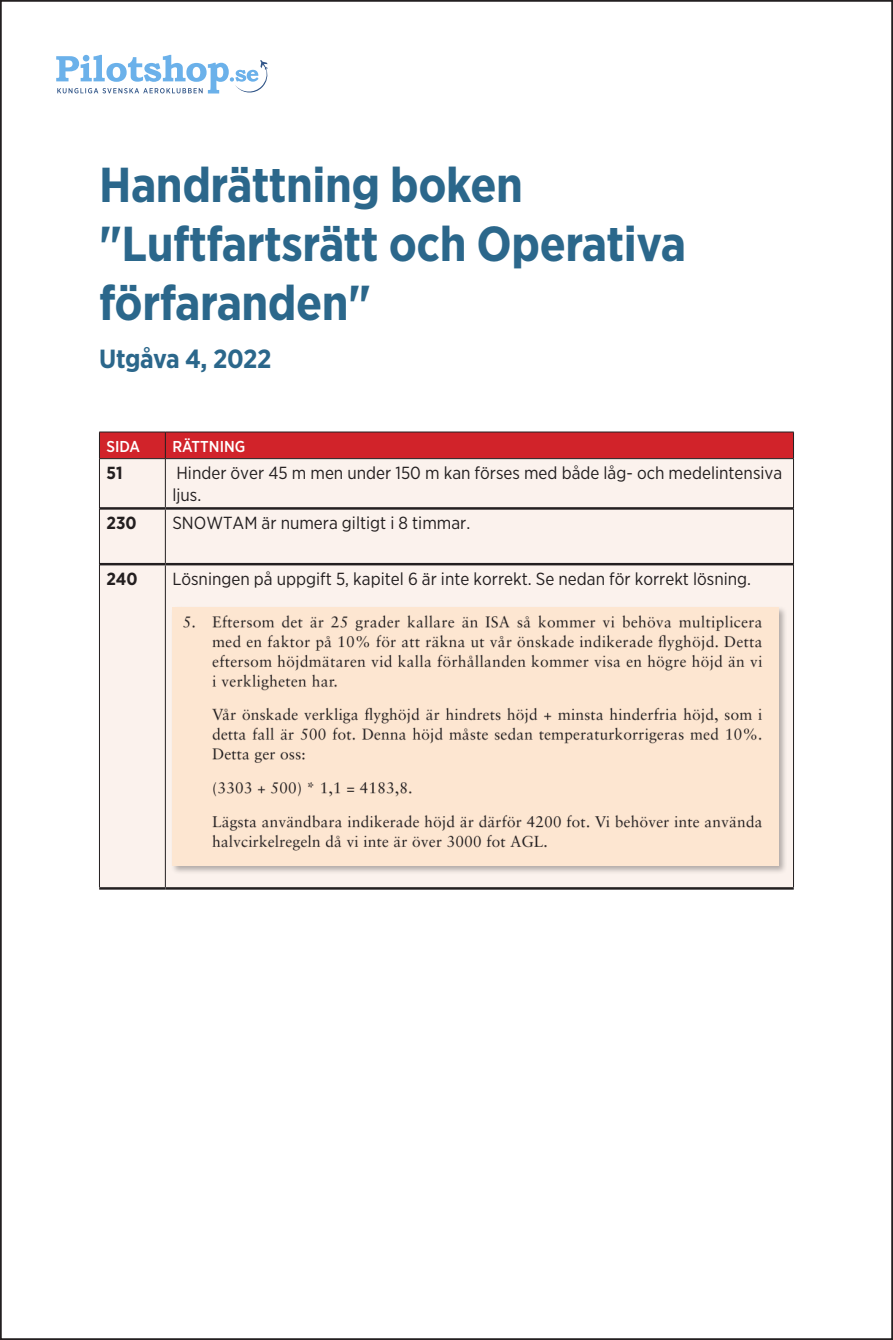
<style>
.page{position:relative;width:893px;height:1340px;background:#fff}
.page>*{position:absolute;margin:0;border:0;box-sizing:border-box;transform-origin:0 0}
.t1{font:700 49px/58.8px "Gotham Narrow";letter-spacing:-.01em;color:#2b678b}
.t2{font:700 26.25px "Gotham Narrow";letter-spacing:-.015em;color:#2b678b}
.Brödtext_tabell{font:17.5px/22.8px "Gotham Narrow";color:#231f20}
.Brödtext_tabell-2{font:700 17.5px "Gotham Narrow";color:#231f20}
.t3{font:500 15.75px "Gotham Narrow";color:#fff}
</style>
<div class="page">
<div style="left:100px;top:459px;width:693px;height:428px;background:#fbf2ed"></div>
<div style="left:99px;top:432px;width:695px;height:26px;background:#d1232a"></div>
<hr style="left:99px;top:458px;width:66px;height:1px;background:#231f20">
<hr style="left:165px;top:458px;width:629px;height:1px;background:#231f20">
<hr style="left:99px;top:459px;width:1px;height:49px;background:#231f20">
<hr style="left:99px;top:508px;width:1px;height:56px;background:#231f20">
<hr style="left:165px;top:509px;width:1px;height:54px;background:#231f20">
<hr style="left:793px;top:508px;width:1px;height:56px;background:#231f20">
<hr style="left:99px;top:564px;width:1px;height:323px;background:#231f20">
<hr style="left:165px;top:565px;width:1px;height:322px;background:#231f20">
<hr style="left:793px;top:564px;width:1px;height:323px;background:#231f20">
<hr style="left:100px;top:507px;width:65px;height:2px;background:#231f20">
<hr style="left:165px;top:507px;width:628px;height:2px;background:#231f20">
<hr style="left:100px;top:563px;width:65px;height:2px;background:#231f20">
<hr style="left:165px;top:563px;width:628px;height:2px;background:#231f20">
<hr style="left:99px;top:887px;width:66px;height:2px;background:#231f20">
<hr style="left:165px;top:887px;width:629px;height:2px;background:#231f20">
<hr style="left:165px;top:459px;width:1px;height:48px;background:#231f20">
<hr style="left:793px;top:459px;width:1px;height:49px;background:#231f20">
<div style="left:170px;top:606px;width:617px;height:268px;background:#231f20;opacity:.34"></div>
<img style="left:172px;top:608px;width:607px;height:257px">
<svg style="left:56px;top:55px;width:212px;height:38px"></svg>
<p class="t1" style="left:99px;top:155px;width:425px">Handrättning boken</p>
<p class="t1" style="left:99px;top:214px;width:588px">"Luftfartsrätt och Operativa förfaranden"</p>
<p class="t2" style="left:99px;top:342px;width:174px">Utgåva 4, 2022</p>
<p class="t3" style="left:106px;top:436px;width:35px">SIDA</p>
<p class="t3" style="left:172px;top:436px;width:74px">RÄTTNING</p>
<p class="Brödtext_tabell-2" style="left:106px;top:461px;width:18px">51</p>
<p class="Brödtext_tabell" style="left:172px;top:461px;width:611px">Hinder över 45 m men under 150 m kan förses med både låg- och medelintensiva ljus.</p>
<p class="Brödtext_tabell-2" style="left:106px;top:512px;width:32px">230</p>
<p class="Brödtext_tabell" style="left:172px;top:511px;width:299px">SNOWTAM är numera giltigt i 8 timmar.</p>
<p class="Brödtext_tabell-2" style="left:106px;top:568px;width:32px">240</p>
<p class="Brödtext_tabell" style="left:172px;top:567px;width:580px">Lösningen på uppgift 5, kapitel 6 är inte korrekt. Se nedan för korrekt lösning.</p>
</div>
